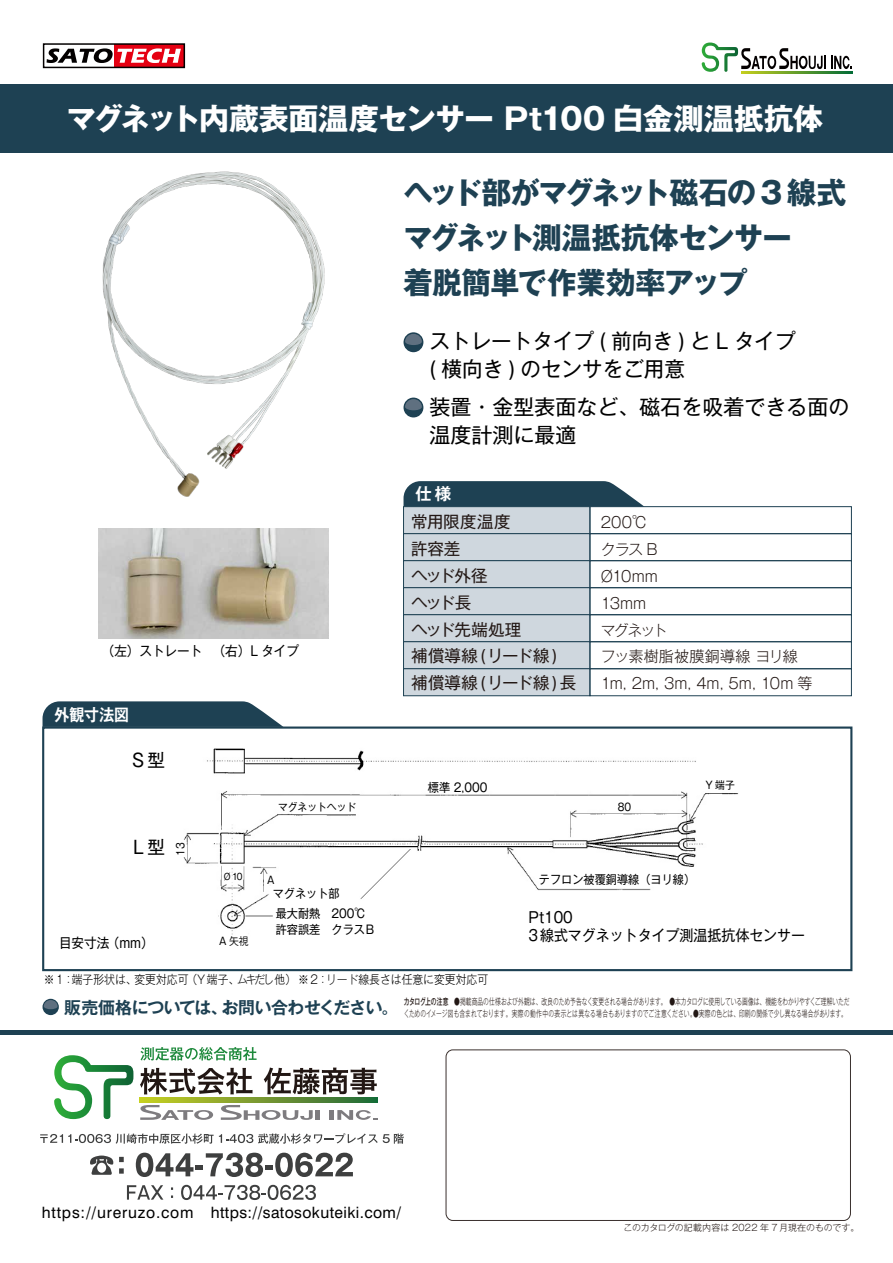
<style>
.page{position:relative;width:893px;height:1263px;background:#fff}
.page>*{position:absolute;margin:0;border:0;box-sizing:border-box;transform-origin:0 0}
.t1{font:700 30px/45px "Gothic MB101 Pro";letter-spacing:-.035em;color:#1e4153}
.t2{font:700 30px "Gothic MB101 Pro";letter-spacing:-.01em;color:#fff}
.t3{font:21px/28.5px "Gothic MB101 Pro";color:#000}
.t4{font:18px "Gothic MB101 Pro";color:#000}
.t5{font:16.5px "Gothic MB101 Pro";letter-spacing:-.01em;color:#231815}
.t6{font:700 16.5px "Gothic MB101 Pro De";letter-spacing:.01em;color:#fff;scale:.9 1}
.t7{font:700 16.5px "Gothic MB101 Pro De";letter-spacing:.01em;color:#fff}
.t8{font:15.75px "Swiss 721 BT";letter-spacing:.025em;color:#000}
.t9{font:300 15px "Gothic MB101 Pro";color:#231815}
.t10{font:15px/18px "Gothic MB101 Pro";color:#000;scale:.93 1}
.t11{font:13.5px "Gothic MB101 Pro";color:#000;scale:.93 1}
.t12{font:12px/20.2px "Gothic MB101 Pro";color:#000;scale:.93 1}
.t13{font:300 12px "Gothic MB101 Pro";color:#000;scale:.9 1}
.t14{font:10.5px "Gothic MB101 Pro";color:#000;scale:.93 1}
.t15{font:10.5px "Koz Go Pr 6 N";color:#000;scale:.93 1}
.t16{font:300 9px/12px "Gothic MB101 Pro";color:#231815;text-align:right;scale:.64 1}
.t17{font:300 9px "Gothic MB101 Pro";color:#231815}
.t18{font:9px "Gothic MB101 Pro";color:#000;scale:.93 1}
.s1{font-family:"Gothic MB101 Pro"}
.s2{font-weight:500}
</style>
<div class="page">
<div style="left:446px;top:1050px;width:405px;height:171px;border:1px solid #231815;border-radius:7px"></div>
<hr style="left:0;top:1031px;width:893px;height:4px;background:#1e4153">
<svg style="left:140px;top:1098px;width:238px;height:4px"></svg>
<svg style="left:140px;top:1068px;width:112px;height:26px"></svg>
<svg style="left:264px;top:1067px;width:113px;height:27px"></svg>
<svg style="left:140px;top:1047px;width:117px;height:13px"></svg>
<svg style="left:90px;top:1155px;width:23px;height:20px"></svg>
<svg style="left:119px;top:1157px;width:5px;height:17px"></svg>
<svg style="left:136px;top:1153px;width:217px;height:24px"></svg>
<svg style="left:127px;top:1185px;width:36px;height:14px"></svg>
<svg style="left:171px;top:1187px;width:2px;height:11px"></svg>
<svg style="left:181px;top:1185px;width:135px;height:15px"></svg>
<svg style="left:40px;top:1133px;width:364px;height:11px"></svg>
<svg style="left:54px;top:1055px;width:79px;height:64px"></svg>
<svg style="left:221px;top:1105px;width:92px;height:15px"></svg>
<hr style="left:316px;top:1110px;width:4px;height:10px;background:#7e7c7f">
<hr style="left:330px;top:1110px;width:4px;height:10px;background:#7e7c7f">
<svg style="left:337px;top:1110px;width:40px;height:10px"></svg>
<svg style="left:140px;top:1105px;width:73px;height:15px"></svg>
<div style="left:403px;top:506px;width:187px;height:28px;background:#cfd7de"></div>
<div style="left:403px;top:533px;width:187px;height:28px;background:#cfd7de;border:1px solid #1e4153"></div>
<div style="left:403px;top:560px;width:187px;height:28px;background:#cfd7de;border:1px solid #1e4153"></div>
<div style="left:403px;top:587px;width:187px;height:28px;background:#cfd7de;border:1px solid #1e4153"></div>
<div style="left:403px;top:614px;width:187px;height:28px;background:#cfd7de;border:1px solid #1e4153"></div>
<div style="left:403px;top:641px;width:187px;height:28px;background:#cfd7de;border:1px solid #1e4153"></div>
<div style="left:403px;top:668px;width:187px;height:28px;background:#cfd7de;border:1px solid #1e4153"></div>
<img style="left:183px;top:748px;width:556px;height:187px">
<svg style="left:741px;top:72px;width:111px;height:2px"></svg>
<svg style="left:702px;top:43px;width:150px;height:29px"></svg>
<div style="left:0;top:84px;width:893px;height:69px;background:#1e4153"></div>
<div style="left:43px;top:999px;width:16px;height:16px;background:#1e4153;border-radius:50%"></div>
<svg style="left:44px;top:1000px;width:14px;height:9px"></svg>
<div style="left:114px;top:44px;width:70px;height:23px;background:#e50012"></div>
<svg style="left:47px;top:48px;width:134px;height:15px"></svg>
<div style="left:43px;top:43px;width:142px;height:25px;border:2px solid #030000"></div>
<div style="left:404px;top:332px;width:19px;height:20px;background:#1e4153;border-radius:50%"></div>
<svg style="left:405px;top:334px;width:17px;height:11px"></svg>
<div style="left:404px;top:398px;width:19px;height:19px;background:#1e4153;border-radius:50%"></div>
<svg style="left:405px;top:399px;width:17px;height:11px"></svg>
<svg style="left:404px;top:481px;width:240px;height:26px;background:#315161"></svg>
<svg style="left:43px;top:701px;width:239px;height:25px;background:#335263"></svg>
<div style="left:42px;top:726px;width:810px;height:245px;border:2px solid #1e4153"></div>
<img style="left:102px;top:171px;width:223px;height:326px">
<img style="left:99px;top:528px;width:229px;height:110px">
<div style="left:590px;top:506px;width:262px;height:28px;border:1px solid #1e4153"></div>
<div style="left:590px;top:533px;width:262px;height:28px;border:1px solid #1e4153"></div>
<div style="left:590px;top:560px;width:262px;height:28px;border:1px solid #1e4153"></div>
<div style="left:590px;top:587px;width:262px;height:28px;border:1px solid #1e4153"></div>
<div style="left:590px;top:614px;width:262px;height:28px;border:1px solid #1e4153"></div>
<div style="left:590px;top:641px;width:262px;height:28px;border:1px solid #1e4153"></div>
<div style="left:590px;top:668px;width:262px;height:28px;border:1px solid #1e4153"></div>
<h1 class="t2" style="left:67px;top:94px;width:758px">マグネット内蔵表面温度センサー Pt100 白金測温抵抗体</h1>
<h1 class="t1" style="left:404px;top:166px;width:444px">ヘッド部がマグネット磁石の 3 線式マグネット測温抵抗体センサー<br>着脱簡単で作業効率アップ</h1>
<h2 class="t3" style="left:430px;top:324px;width:368px">ストレートタイプ ( 前向き ) と L タイプ( 横向き ) のセンサをご用意</h2>
<h2 class="t3" style="left:430px;top:390px;width:421px">装置・金型表面など、磁石を吸着できる面の温度計測に最適</h2>
<h3 class="t11" style="left:102px;top:639px;width:214px">（左）ストレート　 （右）L タイプ</h3>
<h3 class="t6" style="left:55px;top:701px;width:84px">外観寸法図</h3>
<h3 class="t4" style="left:132px;top:746px;width:35px">S型</h3>
<h3 class="t4" style="left:133px;top:832px;width:34px">L型</h3>
<p class="t14" style="left:172px;top:855px;width:16px;rotate:-90deg">13</p>
<p class="t14" style="left:278px;top:798px;width:85px">マグネットヘッド</p>
<h3 class="t7" style="left:415px;top:480px;width:37px">仕様</h3>
<h3 class="t5" style="left:411px;top:508px;width:101px">常用限度温度</h3>
<h3 class="t9" style="left:601px;top:510px;width:48px">200℃</h3>
<h3 class="t5" style="left:411px;top:535px;width:51px">許容差</h3>
<h3 class="t9" style="left:601px;top:536px;width:59px">クラス B</h3>
<h3 class="t5" style="left:411px;top:562px;width:78px">ヘッド外径</h3>
<h3 class="t9" style="left:601px;top:563px;width:59px">Ø10mm</h3>
<h3 class="t5" style="left:411px;top:589px;width:61px">ヘッド長</h3>
<h3 class="t9" style="left:601px;top:590px;width:47px">13mm</h3>
<h3 class="t5" style="left:411px;top:615px;width:112px">ヘッド先端処理</h3>
<h3 class="t9" style="left:601px;top:617px;width:68px">マグネット</h3>
<h3 class="t5" style="left:411px;top:642px;width:148px">補償導線(リード線)</h3>
<h3 class="t9" style="left:601px;top:644px;width:198px">フッ素樹脂被膜銅導線 ヨリ線</h3>
<h3 class="t5" style="left:411px;top:669px;width:166px">補償導線(リード線)長</h3>
<h3 class="t9" style="left:601px;top:671px;width:213px">1m, 2m, 3m, 4m, 5m, 10m 等</h3>
<h3 class="t12" style="left:428px;top:775px;width:65px">標準 2,000</h3>
<p class="t14" style="left:618px;top:798px;width:16px">80</p>
<p class="t14" style="left:705px;top:776px;width:33px">Y 端子</p>
<h3 class="t11" style="left:59px;top:932px;width:103px">目安寸法（mm）</h3>
<p class="t18" style="left:224px;top:869px;width:22px">Ø 10</p>
<p class="t15" style="left:219px;top:936px;width:33px"><span class="s1">A</span> 矢視</p>
<p class="t14" style="left:267px;top:872px;width:9px">A</p>
<h3 class="t12" style="left:539px;top:868px;width:170px">テフロン被覆銅導線（ヨリ線）</h3>
<h3 class="t10" style="left:528px;top:906px;width:299px">Pt100<br>3線式マグネットタイプ測温抵抗体センサー</h3>
<h3 class="t12" style="left:273px;top:882px;width:101px">マグネット部<br>最大耐熱　200℃</h3>
<h3 class="t12" style="left:276px;top:918px;width:107px">許容誤差　クラスB</h3>
<h3 class="t13" style="left:44px;top:969px;width:495px">※１：端子形状は、変更対応可（Y端子、ムキだし 他） ※２：リード線長さは任意に変更対応可</h3>
<p class="t16" style="left:64px;top:994px;width:1228px"><span class="s2">カタログ上の注意　</span>●掲載商品の仕様および外観は、改良のため予告なく変更される場合があります。　●本カタログに使用している画像は、機能をわかりやすくご理解いただ<br><sup>販売価格については、お問い合わせください。</sup>くためのイメージ図も含まれております。実際の動作中の表示とは異なる場合もありますのでご注意ください。●実際の色とは、印刷の関係で少し異なる場合があります。</p>
<h3 class="t8" style="left:42px;top:1202px;width:361px">https://ureruzo.com https://satosokuteiki.com/</h3>
<p class="t17" style="left:624px;top:1220px;width:237px">このカタログの記載内容は 2022 年 7 月現在のものです。</p>
</div>
